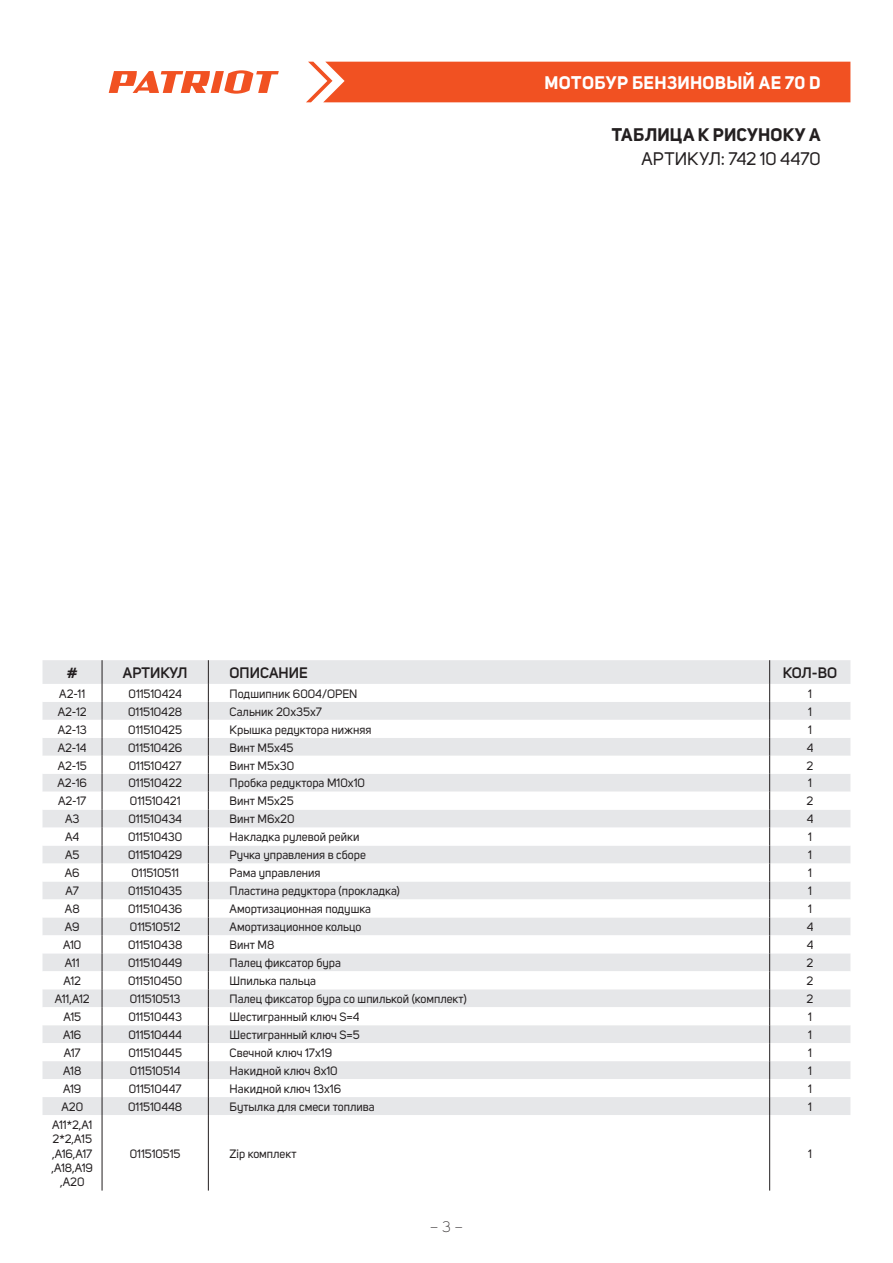
<style>
.page{position:relative;width:893px;height:1263px;background:#fff}
.page>*{position:absolute;margin:0;border:0;box-sizing:border-box;transform-origin:0 0}
.t1{font:700 18px "Uni Sans";letter-spacing:.015em;color:#fff}
.t2{font:700 18px "Uni Sans";letter-spacing:.01em;color:#231f20}
.t3{font:18px "Uni Sans";letter-spacing:-.005em;color:#231f20}
.t4{font:600 15px "Uni Sans";color:#231f20}
.t5{font:300 15px "Uni Sans";color:#231f20}
.t6{font:12px/14.4px "Uni Sans";color:#231f20;text-align:center}
</style>
<div class="page">
<div style="left:306px;top:62px;width:544px;height:40px;background:#f15122"></div>
<svg style="left:109px;top:70px;width:170px;height:24px"></svg>
<div style="left:43px;top:660px;width:807px;height:24px;background:#e6e7e9"></div>
<svg style="left:43px;top:684px;width:807px;height:506px"></svg>
<svg style="left:102px;top:660px;width:1px;height:455px"></svg>
<svg style="left:208px;top:660px;width:1px;height:455px"></svg>
<svg style="left:769px;top:660px;width:1px;height:455px"></svg>
<hr style="left:102px;top:1115px;width:1px;height:75px;background:#231f20">
<hr style="left:208px;top:1115px;width:1px;height:75px;background:#231f20">
<hr style="left:769px;top:1115px;width:1px;height:75px;background:#231f20">
<h1 class="t1" style="left:544px;top:72px;width:277px">МОТОБУР БЕНЗИНОВЫЙ AE 70 D</h1>
<h1 class="t2" style="left:612px;top:123px;width:210px">ТАБЛИЦА К РИСУНОКУ A</h1>
<h1 class="t3" style="left:641px;top:148px;width:181px">АРТИКУЛ: 742 10 4470</h1>
<p class="t4" style="left:67px;top:664px;width:12px">#</p>
<p class="t4" style="left:123px;top:664px;width:66px">АРТИКУЛ</p>
<p class="t4" style="left:230px;top:664px;width:80px">ОПИСАНИЕ</p>
<p class="t4" style="left:783px;top:664px;width:56px">КОЛ-ВО</p>
<p class="t6" style="left:59px;top:686px;width:27px">A2-11</p>
<p class="t6" style="left:129px;top:686px;width:55px">011510424</p>
<p class="t6" style="left:230px;top:686px;width:129px">Подшипник 6004/OPEN</p>
<p class="t6" style="left:808px;top:686px;width:5px">1</p>
<p class="t6" style="left:58px;top:704px;width:30px">A2-12</p>
<p class="t6" style="left:128px;top:704px;width:56px">011510428</p>
<p class="t6" style="left:230px;top:704px;width:94px">Сальник 20х35х7</p>
<p class="t6" style="left:808px;top:704px;width:5px">1</p>
<p class="t6" style="left:58px;top:722px;width:31px">A2-13</p>
<p class="t6" style="left:128px;top:722px;width:55px">011510425</p>
<p class="t6" style="left:230px;top:722px;width:144px">Крышка редуктора нижняя</p>
<p class="t6" style="left:808px;top:722px;width:5px">1</p>
<p class="t6" style="left:58px;top:740px;width:30px">A2-14</p>
<p class="t6" style="left:128px;top:740px;width:56px">011510426</p>
<p class="t6" style="left:230px;top:740px;width:65px">Винт М5х45</p>
<p class="t6" style="left:807px;top:740px;width:8px">4</p>
<p class="t6" style="left:58px;top:758px;width:31px">A2-15</p>
<p class="t6" style="left:129px;top:758px;width:54px">011510427</p>
<p class="t6" style="left:230px;top:758px;width:66px">Винт М5х30</p>
<p class="t6" style="left:807px;top:758px;width:8px">2</p>
<p class="t6" style="left:58px;top:776px;width:31px">A2-16</p>
<p class="t6" style="left:128px;top:776px;width:55px">011510422</p>
<p class="t6" style="left:230px;top:776px;width:137px">Пробка редуктора М10х10</p>
<p class="t6" style="left:808px;top:776px;width:5px">1</p>
<p class="t6" style="left:58px;top:794px;width:30px">A2-17</p>
<p class="t6" style="left:130px;top:794px;width:52px">011510421</p>
<p class="t6" style="left:230px;top:794px;width:66px">Винт М5х25</p>
<p class="t6" style="left:807px;top:794px;width:8px">2</p>
<p class="t6" style="left:65px;top:812px;width:16px">A3</p>
<p class="t6" style="left:128px;top:812px;width:55px">011510434</p>
<p class="t6" style="left:230px;top:812px;width:66px">Винт М6х20</p>
<p class="t6" style="left:807px;top:812px;width:8px">4</p>
<p class="t6" style="left:65px;top:830px;width:16px">A4</p>
<p class="t6" style="left:128px;top:830px;width:56px">011510430</p>
<p class="t6" style="left:230px;top:830px;width:131px">Накладка рулевой рейки</p>
<p class="t6" style="left:808px;top:830px;width:5px">1</p>
<p class="t6" style="left:65px;top:848px;width:16px">A5</p>
<p class="t6" style="left:128px;top:848px;width:56px">011510429</p>
<p class="t6" style="left:230px;top:848px;width:138px">Ручка управления в сборе</p>
<p class="t6" style="left:808px;top:848px;width:5px">1</p>
<p class="t6" style="left:65px;top:866px;width:16px">A6</p>
<p class="t6" style="left:131px;top:866px;width:49px">011510511</p>
<p class="t6" style="left:230px;top:866px;width:92px">Рама управления</p>
<p class="t6" style="left:808px;top:866px;width:5px">1</p>
<p class="t6" style="left:66px;top:884px;width:15px">A7</p>
<p class="t6" style="left:128px;top:884px;width:55px">011510435</p>
<p class="t6" style="left:230px;top:884px;width:172px">Пластина редуктора (прокладка)</p>
<p class="t6" style="left:808px;top:884px;width:5px">1</p>
<p class="t6" style="left:65px;top:902px;width:16px">A8</p>
<p class="t6" style="left:128px;top:902px;width:56px">011510436</p>
<p class="t6" style="left:230px;top:902px;width:143px">Амортизационная подушка</p>
<p class="t6" style="left:808px;top:902px;width:5px">1</p>
<p class="t6" style="left:65px;top:920px;width:16px">A9</p>
<p class="t6" style="left:130px;top:920px;width:52px">011510512</p>
<p class="t6" style="left:230px;top:920px;width:133px">Амортизационное кольцо</p>
<p class="t6" style="left:807px;top:920px;width:8px">4</p>
<p class="t6" style="left:63px;top:938px;width:20px">A10</p>
<p class="t6" style="left:128px;top:938px;width:56px">011510438</p>
<p class="t6" style="left:230px;top:938px;width:46px">Винт М8</p>
<p class="t6" style="left:807px;top:938px;width:8px">4</p>
<p class="t6" style="left:65px;top:956px;width:16px">A11</p>
<p class="t6" style="left:128px;top:956px;width:56px">011510449</p>
<p class="t6" style="left:230px;top:956px;width:113px">Палец фиксатор бура</p>
<p class="t6" style="left:807px;top:956px;width:8px">2</p>
<p class="t6" style="left:63px;top:974px;width:19px">A12</p>
<p class="t6" style="left:128px;top:974px;width:56px">011510450</p>
<p class="t6" style="left:230px;top:974px;width:88px">Шпилька пальца</p>
<p class="t6" style="left:807px;top:974px;width:8px">2</p>
<p class="t6" style="left:55px;top:992px;width:36px">A11,A12</p>
<p class="t6" style="left:130px;top:992px;width:52px">011510513</p>
<p class="t6" style="left:230px;top:992px;width:239px">Палец фиксатор бура со шпилькой (комплект)</p>
<p class="t6" style="left:807px;top:992px;width:8px">2</p>
<p class="t6" style="left:63px;top:1010px;width:19px">A15</p>
<p class="t6" style="left:128px;top:1010px;width:55px">011510443</p>
<p class="t6" style="left:230px;top:1010px;width:132px">Шестигранный ключ S=4</p>
<p class="t6" style="left:808px;top:1010px;width:5px">1</p>
<p class="t6" style="left:63px;top:1028px;width:20px">A16</p>
<p class="t6" style="left:128px;top:1028px;width:55px">011510444</p>
<p class="t6" style="left:230px;top:1028px;width:132px">Шестигранный ключ S=5</p>
<p class="t6" style="left:808px;top:1028px;width:5px">1</p>
<p class="t6" style="left:64px;top:1046px;width:18px">A17</p>
<p class="t6" style="left:128px;top:1046px;width:55px">011510445</p>
<p class="t6" style="left:230px;top:1046px;width:104px">Свечной ключ 17х19</p>
<p class="t6" style="left:808px;top:1046px;width:5px">1</p>
<p class="t6" style="left:63px;top:1064px;width:20px">A18</p>
<p class="t6" style="left:130px;top:1064px;width:52px">011510514</p>
<p class="t6" style="left:230px;top:1064px;width:110px">Накидной ключ 8х10</p>
<p class="t6" style="left:808px;top:1064px;width:5px">1</p>
<p class="t6" style="left:63px;top:1082px;width:20px">A19</p>
<p class="t6" style="left:129px;top:1082px;width:54px">011510447</p>
<p class="t6" style="left:230px;top:1082px;width:113px">Накидной ключ 13х16</p>
<p class="t6" style="left:808px;top:1082px;width:5px">1</p>
<p class="t6" style="left:61px;top:1099px;width:23px">A20</p>
<p class="t6" style="left:128px;top:1099px;width:56px">011510448</p>
<p class="t6" style="left:230px;top:1099px;width:147px">Бутылка для смеси топлива</p>
<p class="t6" style="left:808px;top:1099px;width:5px">1</p>
<p class="t6" style="left:52px;top:1117px;width:43px">A11*2,A1<br>2*2,A15 ,A16,A17 ,A18,A19 ,A20</p>
<p class="t6" style="left:130px;top:1146px;width:52px">011510515</p>
<p class="t6" style="left:230px;top:1146px;width:69px">Zip комплект</p>
<p class="t6" style="left:808px;top:1146px;width:5px">1</p>
<p class="t5" style="left:430px;top:1218px;width:35px">– 3 –</p>
</div>
